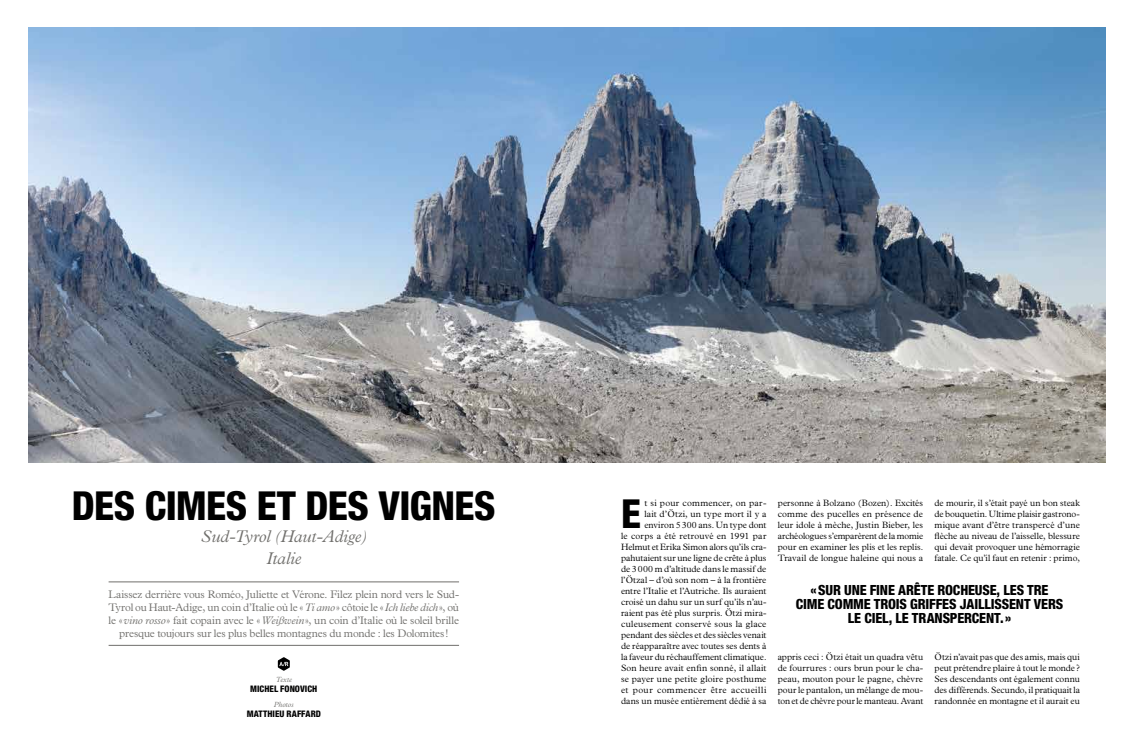
<style>
.page{position:relative;width:1134px;height:752px;background:#fff}
.page>*{position:absolute;margin:0;border:0;box-sizing:border-box;transform-origin:0 0}
.t1{font:800 condensed 40px "Helvetica Neue";letter-spacing:-.015em;color:#000}
.t2{font:italic 300 17px/22px "Plantin";letter-spacing:-.005em;color:#706f6c;text-align:center}
.t3{font:800 condensed 14px/14px "Helvetica Neue";letter-spacing:-.01em;color:#000;text-align:center}
.t4{font:300 11px/13px "Plantin";letter-spacing:-.015em;color:#706f6c;text-align:center}
.t5{font:300 9.2px/11px "Plantin";letter-spacing:.005em;color:#000;text-align:justify}
.t6{font:800 condensed 9px "Helvetica Neue";letter-spacing:.005em;color:#000}
.t7{font:italic 300 7.5px "Plantin";color:#706f6c}
.s1{font-style:italic}
</style>
<div class="page">
<img style="left:28px;top:27px;width:1078px;height:435px">
<hr style="left:109px;top:581px;width:350px;height:1px;background:#706f6c">
<hr style="left:109px;top:644px;width:350px;height:1px;background:#706f6c">
<svg style="left:278px;top:657px;width:12px;height:13px"></svg>
<h1 class="t1" style="left:72px;top:480px;width:425px">DES CIMES ET DES VIGNES</h1>
<h2 class="t2" style="left:201px;top:525px;width:167px">Sud-Tyrol (Haut-Adige)<br>Italie</h2>
<p class="t4" style="left:109px;top:587px;width:352px">Laissez derrière vous Roméo, Juliette et Vérone. Filez plein nord vers le Sud-Tyrol ou Haut-Adige, un coin d’Italie où le «<span class="s1">Ti amo</span>» côtoie le «<span class="s1">Ich liebe dich</span>», où le «<span class="s1">vino rosso</span>» fait copain avec le «<span class="s1">Weißwein</span>», un coin d’Italie où le soleil brille presque toujours sur les plus belles montagnes du monde : les Dolomites!</p>
<p class="t7" style="left:276px;top:675px;width:18px">Texte</p>
<p class="t6" style="left:250px;top:683px;width:69px">MICHEL FONOVICH</p>
<p class="t7" style="left:274px;top:700px;width:22px">Photos</p>
<p class="t6" style="left:247px;top:708px;width:76px">MATTHIEU RAFFARD</p>
<h1 class="t1" style="left:621px;top:488px;width:18px">E</h1>
<p class="t5" style="left:621px;top:497px;width:147px;text-align:right">t si pour commencer, on par-<br>lait d’Ötzi, un type mort il y a environ 5300 ans. Un type dont<br>le corps a été retrouvé en 1991 par Helmut et Erika Simon alors qu’ils cra&shy;pahutaient sur une ligne de crête à plus de 3000 m d’altitude dans le massif de l’Ötzal – d’où son nom – à la frontière entre l’Italie et l’Autriche. Ils auraient croisé un dahu sur un surf qu’ils n’au&shy;raient pas été plus surpris. Ötzi mira&shy;culeusement conservé sous la glace pendant des siècles et des siècles venait de réapparaître avec toutes ses dents à la faveur du réchauffement climatique.<br>Son heure avait enfin sonné, il allait se payer une petite gloire posthume et pour commencer être accueilli dans un musée entièrement dédié à sa</p>
<p class="t5" style="left:778px;top:497px;width:147px">personne à Bolzano (Bozen). Excités comme des pucelles en présence de leur idole à mèche, Justin Bieber, les archéologues s’emparèrent de la momie pour en examiner les plis et les replis.<br>Travail de longue haleine qui nous a</p>
<p class="t5" style="left:934px;top:497px;width:147px">de mourir, il s’était payé un bon steak de bouquetin. Ultime plaisir gastrono&shy;mique avant d’être transpercé d’une flèche au niveau de l’aisselle, blessure qui devait provoquer une hémorragie fatale. Ce qu’il faut en retenir : primo,</p>
<h3 class="t3" style="left:796px;top:582px;width:269px">« SUR UNE FINE ARÊTE ROCHEUSE, LES TRE<br>CIME COMME TROIS GRIFFES JAILLISSENT VERS<br>LE CIEL, LE TRANSPERCENT.»</h3>
<p class="t5" style="left:778px;top:651px;width:147px">appris ceci : Ötzi était un quadra vêtu de fourrures : ours brun pour le cha&shy;peau, mouton pour le pagne, chèvre pour le pantalon, un mélange de mou&shy;ton et de chèvre pour le manteau. Avant</p>
<p class="t5" style="left:934px;top:651px;width:147px">Ötzi n’avait pas que des amis, mais qui peut prétendre plaire à tout le monde?<br>Ses descendants ont également connu des différends. Secundo, il pratiquait la randonnée en montagne et il aurait eu</p>
</div>
